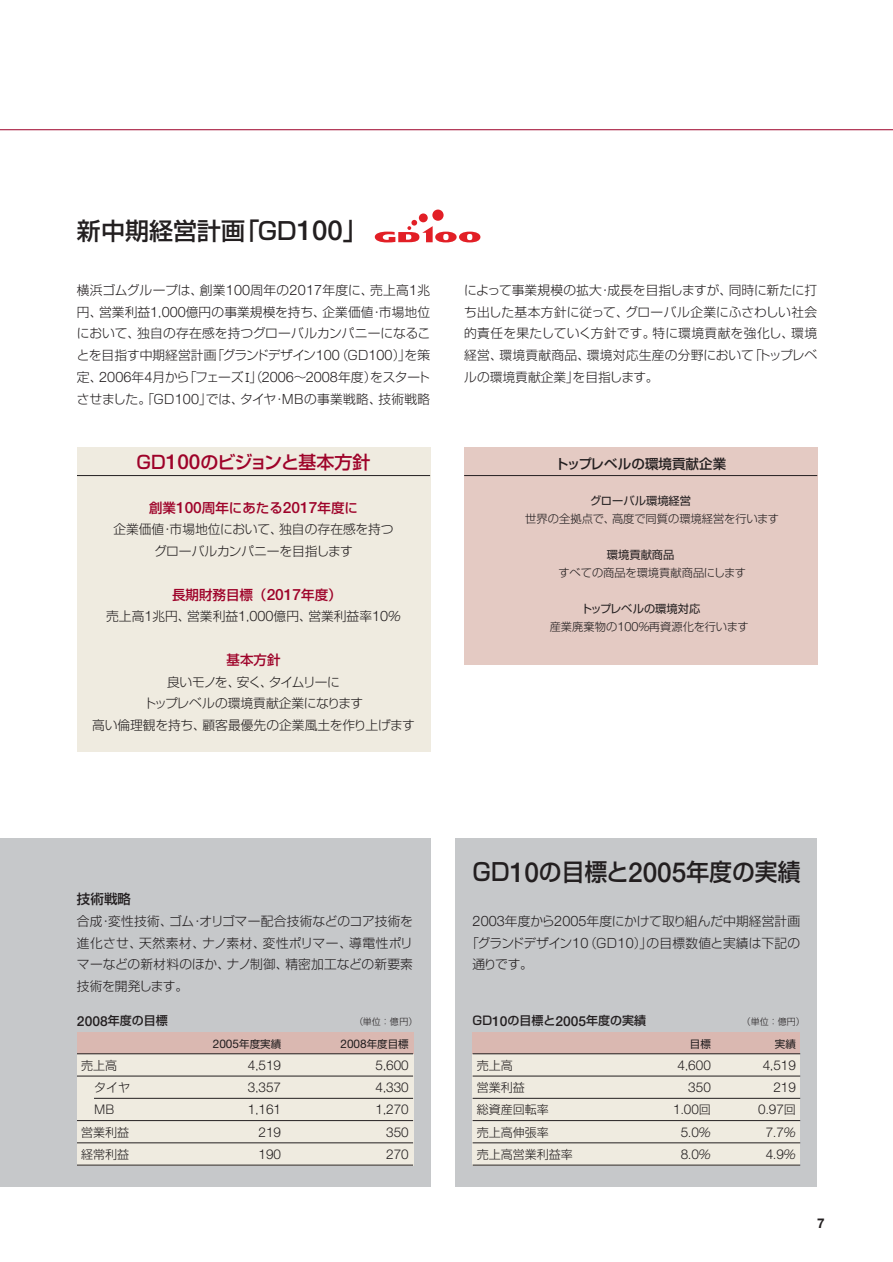
<style>
.page{position:relative;width:893px;height:1262px;background:#fff}
.page>*{position:absolute;margin:0;border:0;box-sizing:border-box;transform-origin:0 0}
.t1{font:500 24px "Shin Go";color:#231f20;scale:.95 1}
.t2{font:500 24px "Shin Go";color:#231f20}
.t3{font:500 18px "Shin Go";letter-spacing:-.04em;color:#9e0229}
.t4{font:300 13.5px "Helvetica Neue";color:#231f20}
.t5{font:500 13.5px "Shin Go";color:#9e0229}
.t6{font:500 13.5px "Shin Go";color:#231f20}
.t7{font:700 13.5px "Helvetica Neue";color:#231f20}
.t8{font:300 12.75px/21.8px "Shin Go";color:#231f20;text-align:justify}
.t9{font:300 12.75px/21.8px "Shin Go";letter-spacing:-.02em;color:#231f20;text-align:center}
.t10{font:300 12px "Shin Go";color:#231f20}
.t11{font:500 12px "Shin Go";color:#231f20}
.t12{font:11.85px "Helvetica Neue";color:#231f20}
.t13{font:300 11.25px/18px "Shin Go";color:#231f20}
.t14{font:11.25px "Shin Go";color:#231f20}
.t15{font:10.5px "Shin Go";color:#231f20}
.t16{font:300 9px "Shin Go";color:#231f20}
.s1{font-family:"Helvetica Neue";font-size:27.6px}
.s2{font-family:"Helvetica Neue";font-size:14.4px}
.s3{font-family:"Lubalin Graph";font-weight:400}
.s4{font-family:"Helvetica Neue";font-size:20.7px}
.s5{font-family:"Helvetica Neue";font-size:15.6px}
.s6{font-family:"Helvetica Neue";font-size:13.8px}
.s7{font-family:"Shin Go";font-size:10.5px}
.s8{font-family:"Shin Go";font-size:12px}
.s9{font-weight:400}
.s10{font-family:"Helvetica Neue";font-size:12.75px}
</style>
<div class="page">
<div style="left:455px;top:839px;width:362px;height:348px;background:#c6c8ca"></div>
<div style="left:0;top:839px;width:430px;height:348px;background:#c6c8ca"></div>
<div style="left:77px;top:1032px;width:336px;height:21px;background:#dab8b1"></div>
<div style="left:472px;top:1032px;width:328px;height:21px;background:#dab8b1"></div>
<div style="left:77px;top:1054px;width:336px;height:111px;background:#efebe0"></div>
<div style="left:472px;top:1054px;width:328px;height:111px;background:#efebe0"></div>
<div style="left:464px;top:447px;width:353px;height:218px;background:#e4cac3"></div>
<div style="left:77px;top:447px;width:353px;height:305px;background:#efebe0"></div>
<hr style="left:0;top:129px;width:892px;height:1px;background:#9e0229">
<hr style="left:77px;top:1053px;width:336px;height:1px;background:#231f20">
<hr style="left:77px;top:1075px;width:336px;height:1px;background:#231f20">
<hr style="left:94px;top:1098px;width:319px;height:1px;background:#231f20">
<hr style="left:77px;top:1120px;width:336px;height:1px;background:#231f20">
<hr style="left:77px;top:1142px;width:336px;height:1px;background:#231f20">
<hr style="left:77px;top:1164px;width:336px;height:1px;background:#231f20">
<svg style="left:375px;top:220px;width:105px;height:22px"></svg>
<div style="left:419px;top:213px;width:8px;height:9px;background:#e21f26;border-radius:50%"></div>
<div style="left:432px;top:209px;width:11px;height:12px;background:#e21f26;border-radius:50%"></div>
<hr style="left:77px;top:475px;width:353px;height:1px;background:#231f20">
<hr style="left:464px;top:475px;width:353px;height:1px;background:#231f20">
<hr style="left:472px;top:1053px;width:328px;height:1px;background:#231f20">
<hr style="left:472px;top:1075px;width:328px;height:1px;background:#231f20">
<hr style="left:472px;top:1098px;width:328px;height:1px;background:#231f20">
<hr style="left:472px;top:1120px;width:328px;height:1px;background:#231f20">
<hr style="left:472px;top:1142px;width:328px;height:1px;background:#231f20">
<hr style="left:472px;top:1164px;width:328px;height:1px;background:#231f20">
<h1 class="t2" style="left:77px;top:222px;width:291px">新中期経営計画「GD<span class="s1">100</span>」</h1>
<p class="t8" style="left:77px;top:281px;width:354px">横浜ゴムグループは、創業<span class="s2">100</span>周年の<span class="s2">2017</span>年度に、売上高<span class="s2">1</span>兆円、営業利益<span class="s2">1</span>,<span class="s2">000</span>億円の事業規模を持ち、企業価値・市場地位において、独自の存在感を持つグローバルカンパニーになることを目指す中期経営計画「グランドデザイン<span class="s2">100</span>（GD<span class="s2">100</span>）」を策定、<span class="s2">2006</span>年<span class="s2">4</span>月から「フェーズ<span class="s3">I</span>」（<span class="s2">2006</span>～<span class="s2">2008</span>年度）をスタートさせました。「GD<span class="s2">100</span>」では、タイヤ・MBの事業戦略、技術戦略</p>
<p class="t8" style="left:464px;top:281px;width:354px">によって事業規模の拡大・成長を目指しますが、同時に新たに打ち出した基本方針に従って、グローバル企業にふさわしい社会的責任を果たしていく方針です。特に環境貢献を強化し、環境経営、環境貢献商品、環境対応生産の分野において「トップレベルの環境貢献企業」を目指します。</p>
<h2 class="t3" style="left:136px;top:455px;width:235px">GD<span class="s4">100</span>のビジョンと基本方針</h2>
<p class="t5" style="left:149px;top:502px;width:210px">創業<span class="s5">100</span>周年にあたる<span class="s5">2017</span>年度に</p>
<p class="t8" style="left:113px;top:520px;width:282px;text-align:center">企業価値・市場地位において、独自の存在感を持つグローバルカンパニーを目指します</p>
<p class="t5" style="left:172px;top:589px;width:171px">長期財務目標（<span class="s5">2017</span>年度）</p>
<p class="t8" style="left:106px;top:607px;width:296px">売上高<span class="s2">1</span>兆円、営業利益<span class="s2">1</span>,<span class="s2">000</span>億円、営業利益率<span class="s2">10</span>％</p>
<p class="t5" style="left:226px;top:654px;width:55px">基本方針</p>
<p class="t9" style="left:92px;top:672px;width:324px">良いモノを、安く、タイムリーに<br>トップレベルの環境貢献企業になります<br>高い倫理観を持ち、顧客最優先の企業風土を作り上げます</p>
<p class="t6" style="left:77px;top:894px;width:55px">技術戦略</p>
<p class="t8" style="left:77px;top:912px;width:337px">合成・変性技術、ゴム・オリゴマー配合技術などのコア技術を進化させ、天然素材、ナノ素材、変性ポリマー、導電性ポリマーなどの新材料のほか、ナノ制御、精密加工などの新要素技術を開発します。</p>
<p class="t11" style="left:77px;top:1016px;width:92px"><span class="s6">2008</span>年度の目標</p>
<p class="t16" style="left:354px;top:1018px;width:64px">（単位：億円）</p>
<p class="t12" style="left:213px;top:1039px;width:70px">2005<span class="s7">年度実績</span></p>
<p class="t12" style="left:340px;top:1039px;width:70px">2008<span class="s7">年度目標</span></p>
<p class="t10" style="left:81px;top:1060px;width:38px">売上高</p>
<p class="t4" style="left:248px;top:1060px;width:35px">4<span class="s8">,</span>519</p>
<p class="t4" style="left:375px;top:1060px;width:35px">5<span class="s8">,</span>600</p>
<p class="t10" style="left:94px;top:1083px;width:38px">タイヤ</p>
<p class="t4" style="left:248px;top:1082px;width:35px">3<span class="s8">,</span>357</p>
<p class="t4" style="left:375px;top:1082px;width:35px">4<span class="s8">,</span>330</p>
<p class="t10" style="left:94px;top:1105px;width:22px">MB</p>
<p class="t4" style="left:248px;top:1104px;width:35px">1<span class="s8">,</span>161</p>
<p class="t4" style="left:375px;top:1104px;width:35px">1<span class="s8">,</span>270</p>
<p class="t10" style="left:81px;top:1127px;width:50px">営業利益</p>
<p class="t4" style="left:258px;top:1127px;width:24px">219</p>
<p class="t4" style="left:386px;top:1127px;width:24px">350</p>
<p class="t10" style="left:81px;top:1149px;width:50px">経常利益</p>
<p class="t4" style="left:258px;top:1149px;width:24px">190</p>
<p class="t4" style="left:386px;top:1149px;width:24px">270</p>
<p class="t6" style="left:555px;top:459px;width:172px">トップレベルの環境貢献企業</p>
<p class="t14" style="left:590px;top:496px;width:102px">グローバル環境経営</p>
<p class="t13" style="left:525px;top:511px;width:255px">世界の全拠点で、高度で同質の環境経営を行います</p>
<p class="t14" style="left:607px;top:550px;width:69px">環境貢献商品</p>
<p class="t13" style="left:558px;top:565px;width:189px">すべての商品を環境貢献商品にします</p>
<p class="t13" style="left:549px;top:601px;width:200px;text-indent:31px"><span class="s9">トップレベルの環境対応<br></span>産業廃棄物の<span class="s10">100</span>％再資源化を行います</p>
<h1 class="t1" style="left:472px;top:863px;width:346px">GD<span class="s1">10</span>の目標と<span class="s1">2005</span>年度の実績</h1>
<p class="t8" style="left:472px;top:912px;width:329px"><span class="s2">2003</span>年度から<span class="s2">2005</span>年度にかけて取り組んだ中期経営計画</p>
<p class="t8" style="left:466px;top:933px;width:335px">「グランドデザイン<span class="s2">10</span>（GD<span class="s2">10</span>）」の目標数値と実績は下記の</p>
<p class="t8" style="left:472px;top:955px;width:62px">通りです。</p>
<p class="t11" style="left:472px;top:1016px;width:175px">GD<span class="s6">10</span>の目標と<span class="s6">2005</span>年度の実績</p>
<p class="t16" style="left:741px;top:1018px;width:65px">（単位：億円）</p>
<p class="t15" style="left:689px;top:1039px;width:22px">目標</p>
<p class="t15" style="left:775px;top:1039px;width:22px">実績</p>
<p class="t10" style="left:477px;top:1060px;width:37px">売上高</p>
<p class="t4" style="left:677px;top:1060px;width:35px">4<span class="s8">,</span>600</p>
<p class="t4" style="left:762px;top:1060px;width:35px">4<span class="s8">,</span>519</p>
<p class="t10" style="left:477px;top:1083px;width:49px">営業利益</p>
<p class="t4" style="left:688px;top:1082px;width:24px">350</p>
<p class="t4" style="left:773px;top:1082px;width:24px">219</p>
<p class="t10" style="left:477px;top:1105px;width:73px">総資産回転率</p>
<p class="t4" style="left:673px;top:1104px;width:39px">1<span class="s8">.</span>00<span class="s8">回</span></p>
<p class="t4" style="left:758px;top:1104px;width:39px">0<span class="s8">.</span>97<span class="s8">回</span></p>
<p class="t10" style="left:477px;top:1127px;width:73px">売上高伸張率</p>
<p class="t4" style="left:680px;top:1127px;width:32px">5<span class="s8">.</span>0<span class="s8">％</span></p>
<p class="t4" style="left:765px;top:1127px;width:32px">7<span class="s8">.</span>7<span class="s8">％</span></p>
<p class="t10" style="left:477px;top:1149px;width:97px">売上高営業利益率</p>
<p class="t4" style="left:680px;top:1149px;width:32px">8<span class="s8">.</span>0<span class="s8">％</span></p>
<p class="t4" style="left:765px;top:1149px;width:32px">4<span class="s8">.</span>9<span class="s8">％</span></p>
<p class="t7" style="left:817px;top:1218px;width:9px">7</p>
</div>
